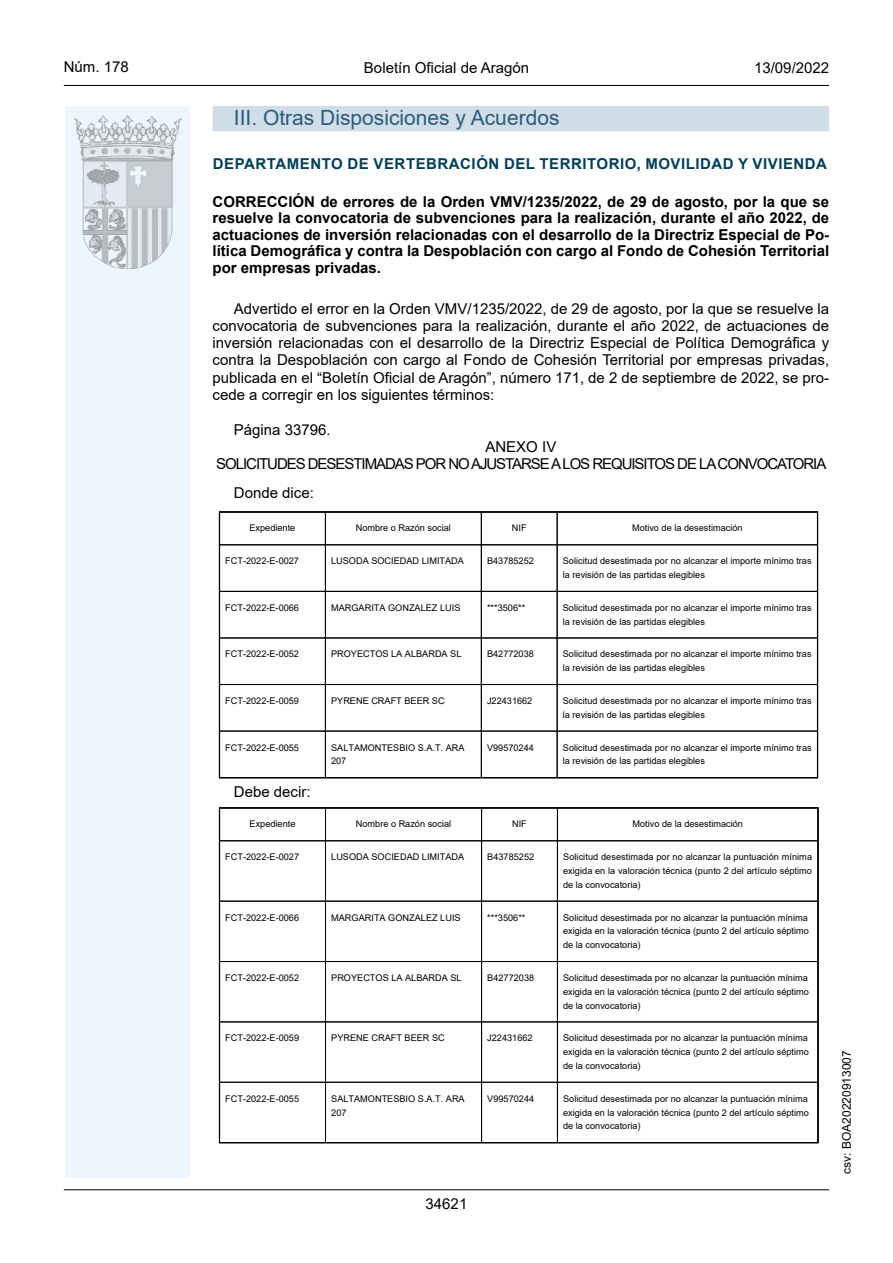
<style>
.page{position:relative;width:893px;height:1263px;background:#fff}
.page>*{position:absolute;margin:0;border:0;box-sizing:border-box;transform-origin:0 0}
.Titulo_sec{font:21px "Arial";color:#2a5e7a}
.inicio_de_parrafo{font:15px/17.2px "Arial";color:#000;text-align:justify}
.Titulo_text{font:15px/16.5px "Arial Bold MT2";color:#000;text-align:justify}
.center{font:15px "Arial";letter-spacing:-.07em;color:#000}
.emisor_text{font:15px "Arial Bold MT2";letter-spacing:.035em;color:#003f58}
.estilo_head-c{font:15px "Arial";color:#000}
.estilo_head-d{font:15px "Arial MT2";color:#000}
.estilo_head-i{font:15px "Arial MT2";color:#000}
.numero_pagina{font:15px "Arial MT2";color:#000}
.estilo_head-i-2{font:12px "Arial MT2";color:#000}
.t1{font:9.15px/13.8px "Wwcswm Arial";color:#000;text-align:justify}
.t2{font:9.15px/13.8px "Jltkvj Arial";color:#000}
.s1{font-family:"Arial";font-weight:700}
</style>
<div class="page">
<div style="left:65px;top:106px;width:125px;height:1072px;background:#edf6fe"></div>
<img style="left:75px;top:115px;width:106px;height:153px">
<hr style="left:64px;top:85px;width:765px;height:1px;background:#000">
<hr style="left:64px;top:1189px;width:765px;height:1px;background:#000">
<div style="left:213px;top:106px;width:616px;height:25px;background:#d1dde8"></div>
<div style="left:219px;top:544px;width:107px;height:48px;border:1px solid #000"></div>
<div style="left:325px;top:544px;width:157px;height:48px;border:1px solid #000"></div>
<div style="left:481px;top:544px;width:76px;height:48px;border:1px solid #000"></div>
<div style="left:557px;top:544px;width:261px;height:48px;border:1px solid #000"></div>
<div style="left:219px;top:591px;width:107px;height:47px;border:1px solid #000"></div>
<div style="left:325px;top:591px;width:157px;height:47px;border:1px solid #000"></div>
<div style="left:481px;top:591px;width:76px;height:47px;border:1px solid #000"></div>
<div style="left:557px;top:591px;width:261px;height:47px;border:1px solid #000"></div>
<div style="left:219px;top:684px;width:107px;height:47px;border:1px solid #000"></div>
<div style="left:325px;top:684px;width:157px;height:47px;border:1px solid #000"></div>
<div style="left:481px;top:684px;width:76px;height:47px;border:1px solid #000"></div>
<div style="left:557px;top:684px;width:261px;height:47px;border:1px solid #000"></div>
<div style="left:219px;top:731px;width:107px;height:47px;border:1px solid #000"></div>
<div style="left:325px;top:731px;width:157px;height:47px;border:1px solid #000"></div>
<div style="left:481px;top:731px;width:76px;height:47px;border:1px solid #000"></div>
<div style="left:557px;top:731px;width:261px;height:47px;border:1px solid #000"></div>
<div style="left:219px;top:511px;width:599px;height:267px;border:1px solid #000"></div>
<div style="left:219px;top:840px;width:107px;height:61px;border:1px solid #000"></div>
<div style="left:325px;top:840px;width:157px;height:61px;border:1px solid #000"></div>
<div style="left:481px;top:840px;width:77px;height:61px;border:1px solid #000"></div>
<div style="left:557px;top:840px;width:261px;height:61px;border:1px solid #000"></div>
<div style="left:219px;top:901px;width:107px;height:61px;border:1px solid #000"></div>
<div style="left:325px;top:901px;width:157px;height:61px;border:1px solid #000"></div>
<div style="left:481px;top:901px;width:77px;height:61px;border:1px solid #000"></div>
<div style="left:557px;top:901px;width:261px;height:61px;border:1px solid #000"></div>
<div style="left:219px;top:961px;width:107px;height:61px;border:1px solid #000"></div>
<div style="left:325px;top:961px;width:157px;height:61px;border:1px solid #000"></div>
<div style="left:481px;top:961px;width:77px;height:61px;border:1px solid #000"></div>
<div style="left:557px;top:961px;width:261px;height:61px;border:1px solid #000"></div>
<div style="left:219px;top:1021px;width:107px;height:61px;border:1px solid #000"></div>
<div style="left:325px;top:1021px;width:157px;height:61px;border:1px solid #000"></div>
<div style="left:481px;top:1021px;width:77px;height:61px;border:1px solid #000"></div>
<div style="left:557px;top:1021px;width:261px;height:61px;border:1px solid #000"></div>
<div style="left:219px;top:1082px;width:107px;height:61px;border:1px solid #000"></div>
<div style="left:325px;top:1082px;width:157px;height:61px;border:1px solid #000"></div>
<div style="left:481px;top:1082px;width:77px;height:61px;border:1px solid #000"></div>
<div style="left:557px;top:1082px;width:261px;height:61px;border:1px solid #000"></div>
<p class="estilo_head-i" style="left:64px;top:57px;width:67px">Núm. 178</p>
<p class="estilo_head-c" style="left:364px;top:57px;width:167px">Boletín Oficial de Aragón</p>
<p class="estilo_head-d" style="left:754px;top:57px;width:77px">13/09/2022</p>
<h3 class="Titulo_sec" style="left:234px;top:103px;width:327px">III. Otras Disposiciones y Acuerdos</h3>
<h5 class="emisor_text" style="left:213px;top:153px;width:616px">DEPARTAMENTO DE VERTEBRACIÓN DEL TERRITORIO, MOVILIDAD Y VIVIENDA</h5>
<p class="Titulo_text" style="left:213px;top:194px;width:618px">CORRECCIÓN de errores de la Orden VMV/1235/2022, de 29 de agosto, por la que se resuelve la convocatoria de subvenciones para la realización, durante el año 2022, de actuaciones de inversión relacionadas con el desarrollo de la Directriz Especial de Po&shy;<span class="s1">lítica Demográfica y contra la Despoblación con cargo al Fondo de Cohesión Territorial </span>por empresas privadas.</p>
<p class="inicio_de_parrafo" style="left:213px;top:300px;width:618px;text-indent:21px">Advertido el error en la Orden VMV/1235/2022, de 29 de agosto, por la que se resuelve la convocatoria de subvenciones para la realización, durante el año 2022, de actuaciones de inversión relacionadas con el desarrollo de la Directriz Especial de Política Demográfica y contra la Despoblación con cargo al Fondo de Cohesión Territorial por empresas privadas, publicada en el “Boletín Oficial de Aragón”, número 171, de 2 de septiembre de 2022, se pro&shy;cede a corregir en los siguientes términos:</p>
<p class="inicio_de_parrafo" style="left:234px;top:421px;width:98px">Página 33796.</p>
<p class="center" style="left:485px;top:436px;width:72px">ANEXO IV</p>
<p class="center" style="left:216px;top:454px;width:612px">SOLICITUDES DESESTIMADAS POR NO AJUSTARSE A LOS REQUISITOS DE LA CONVOCATORIA</p>
<p class="inicio_de_parrafo" style="left:234px;top:484px;width:82px">Donde dice:</p>
<p class="t2" style="left:250px;top:521px;width:47px">Expediente</p>
<p class="t2" style="left:356px;top:521px;width:97px">Nombre o Razón social</p>
<p class="t2" style="left:512px;top:521px;width:16px">NIF</p>
<p class="t2" style="left:632px;top:521px;width:112px">Motivo de la desestimación</p>
<p class="t2" style="left:225px;top:554px;width:75px">FCT-2022-E-0027</p>
<p class="t2" style="left:331px;top:554px;width:134px">LUSODA SOCIEDAD LIMITADA</p>
<p class="t2" style="left:487px;top:554px;width:48px">B43785252</p>
<p class="t2" style="left:563px;top:554px;width:250px">Solicitud desestimada por no alcanzar el importe mínimo tras la revisión de las partidas elegibles</p>
<p class="t2" style="left:225px;top:601px;width:75px">FCT-2022-E-0066</p>
<p class="t2" style="left:331px;top:601px;width:131px">MARGARITA GONZALEZ LUIS</p>
<p class="t2" style="left:487px;top:601px;width:40px">***3506**</p>
<p class="t2" style="left:563px;top:601px;width:250px">Solicitud desestimada por no alcanzar el importe mínimo tras la revisión de las partidas elegibles</p>
<p class="t2" style="left:225px;top:647px;width:75px">FCT-2022-E-0052</p>
<p class="t2" style="left:331px;top:647px;width:132px">PROYECTOS LA ALBARDA SL</p>
<p class="t2" style="left:487px;top:647px;width:48px">B42772038</p>
<p class="t2" style="left:563px;top:647px;width:250px">Solicitud desestimada por no alcanzar el importe mínimo tras la revisión de las partidas elegibles</p>
<p class="t2" style="left:225px;top:694px;width:75px">FCT-2022-E-0059</p>
<p class="t2" style="left:331px;top:694px;width:115px">PYRENE CRAFT BEER SC</p>
<p class="t2" style="left:487px;top:694px;width:47px">J22431662</p>
<p class="t2" style="left:563px;top:694px;width:250px">Solicitud desestimada por no alcanzar el importe mínimo tras la revisión de las partidas elegibles</p>
<p class="t2" style="left:225px;top:740px;width:75px">FCT-2022-E-0055</p>
<p class="t2" style="left:331px;top:740px;width:135px">SALTAMONTESBIO S.A.T. ARA<br>207</p>
<p class="t2" style="left:487px;top:740px;width:48px">V99570244</p>
<p class="t2" style="left:563px;top:740px;width:250px">Solicitud desestimada por no alcanzar el importe mínimo tras la revisión de las partidas elegibles</p>
<p class="inicio_de_parrafo" style="left:234px;top:783px;width:78px">Debe decir:</p>
<p class="t1" style="left:250px;top:817px;width:47px">Expediente</p>
<p class="t1" style="left:356px;top:817px;width:97px">Nombre o Razón social</p>
<p class="t1" style="left:512px;top:817px;width:16px">NIF</p>
<p class="t1" style="left:632px;top:817px;width:112px">Motivo de la desestimación</p>
<p class="t1" style="left:225px;top:850px;width:75px">FCT-2022-E-0027</p>
<p class="t1" style="left:331px;top:850px;width:135px">LUSODA SOCIEDAD LIMITADA</p>
<p class="t1" style="left:487px;top:850px;width:48px">B43785252</p>
<p class="t1" style="left:563px;top:850px;width:250px">Solicitud desestimada por no alcanzar la puntuación mínima exigida en la valoración técnica (punto 2 del artículo séptimo de la convocatoria)</p>
<p class="t1" style="left:225px;top:910px;width:75px">FCT-2022-E-0066</p>
<p class="t1" style="left:331px;top:910px;width:131px">MARGARITA GONZALEZ LUIS</p>
<p class="t1" style="left:487px;top:910px;width:40px">***3506**</p>
<p class="t1" style="left:563px;top:910px;width:247px">Solicitud desestimada por no alcanzar la puntuación mínima exigida en la valoración técnica (punto 2 del artículo séptimo de la convocatoria)</p>
<p class="t1" style="left:225px;top:971px;width:75px">FCT-2022-E-0052</p>
<p class="t1" style="left:331px;top:971px;width:132px">PROYECTOS LA ALBARDA SL</p>
<p class="t1" style="left:487px;top:971px;width:48px">B42772038</p>
<p class="t1" style="left:563px;top:971px;width:247px">Solicitud desestimada por no alcanzar la puntuación mínima exigida en la valoración técnica (punto 2 del artículo séptimo de la convocatoria)</p>
<p class="t1" style="left:225px;top:1031px;width:75px">FCT-2022-E-0059</p>
<p class="t1" style="left:331px;top:1031px;width:115px">PYRENE CRAFT BEER SC</p>
<p class="t1" style="left:487px;top:1031px;width:47px">J22431662</p>
<p class="t1" style="left:563px;top:1031px;width:247px">Solicitud desestimada por no alcanzar la puntuación mínima exigida en la valoración técnica (punto 2 del artículo séptimo de la convocatoria)</p>
<p class="t1" style="left:225px;top:1091px;width:75px">FCT-2022-E-0055</p>
<p class="t1" style="left:331px;top:1091px;width:135px">SALTAMONTESBIO S.A.T. ARA<br>207</p>
<p class="t1" style="left:487px;top:1091px;width:48px">V99570244</p>
<p class="t1" style="left:563px;top:1091px;width:247px">Solicitud desestimada por no alcanzar la puntuación mínima exigida en la valoración técnica (punto 2 del artículo séptimo de la convocatoria)</p>
<p class="numero_pagina" style="left:426px;top:1193px;width:43px">34621</p>
<p class="estilo_head-i-2" style="left:838px;top:1174px;width:125px;rotate:-90deg">csv: BOA20220913007</p>
</div>
